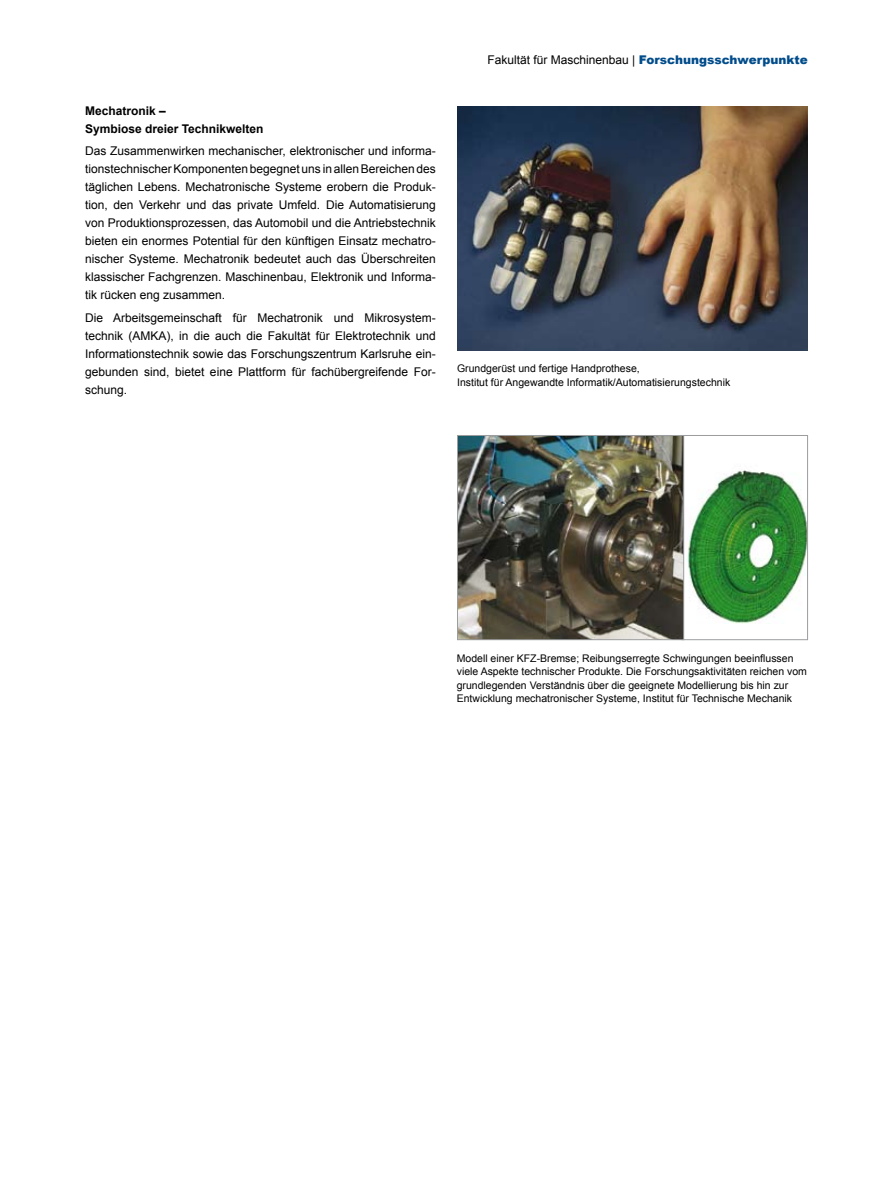
<style>
.page{position:relative;width:893px;height:1187px;background:#fff}
.page>*{position:absolute;margin:0;border:0;box-sizing:border-box;transform-origin:0 0}
.t1{font:12px/18px "Arial";color:#000;text-align:justify}
.t2{font:700 12px/18px "Arial";color:#000}
.t3{font:10.5px/13.5px "Arial";color:#000}
.s1{font-weight:900;color:#004c8b}
</style>
<div class="page">
<img style="left:457px;top:106px;width:351px;height:244px">
<img style="left:684px;top:455px;width:122px;height:168px">
<div style="left:682px;top:435px;width:126px;height:205px;border:1px solid #9c9d9f"></div>
<img style="left:459px;top:437px;width:223px;height:201px">
<div style="left:457px;top:435px;width:227px;height:205px;border:1px solid #9c9d9f"></div>
<p class="t2" style="left:85px;top:102px;width:180px">Mechatronik –<br>Symbiose dreier Technikwelten</p>
<p class="t1" style="left:85px;top:142px;width:352px">Das Zusammenwirken mechanischer, elektronischer und informa&shy;tionstechnischer Komponenten begegnet uns in allen Bereichen des täglichen Lebens. Mechatronische Systeme erobern die Produk&shy;tion, den Verkehr und das private Umfeld. Die Automatisierung von Produktionsprozessen, das Automobil und die Antriebstechnik bieten ein enormes Potential für den künftigen Einsatz mechatro&shy;nischer Systeme. Mechatronik bedeutet auch das Überschreiten klassischer Fachgrenzen. Maschinenbau, Elektronik und Informa&shy;tik rücken eng zusammen.</p>
<p class="t1" style="left:85px;top:308px;width:352px">Die Arbeitsgemeinschaft für Mechatronik und Mikrosystem&shy;technik (AMKA), in die auch die Fakultät für Elektrotechnik und Informationstechnik sowie das Forschungszentrum Karlsruhe ein&shy;gebunden sind, bietet eine Plattform für fachübergreifende For&shy;schung.</p>
<p class="t1" style="left:487px;top:51px;width:322px">Fakultät für Maschinenbau | <span class="s1">Forschungsschwerpunkte</span></p>
<p class="t3" style="left:457px;top:362px;width:275px">Grundgerüst und fertige Handprothese,<br>Institut für Angewandte Informatik/Automatisierungstechnik</p>
<p class="t3" style="left:457px;top:651px;width:352px">Modell einer KFZ-Bremse; Reibungserregte Schwingungen beeinflussen viele Aspekte technischer Produkte. Die Forschungsaktivitäten reichen vom grundlegenden Verständnis über die geeignete Modellierung bis hin zur Entwicklung mechatronischer Systeme, Institut für Technische Mechanik</p>
</div>
